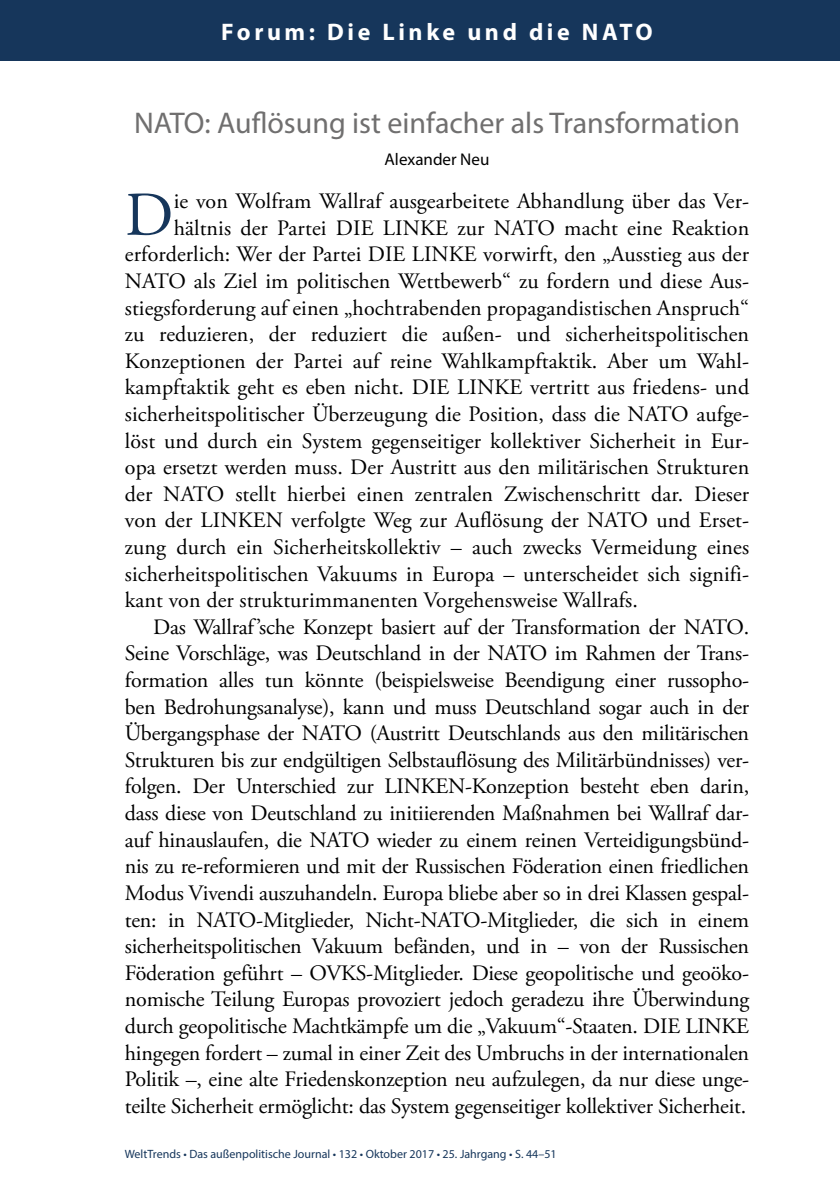
<style>
.page{position:relative;width:840px;height:1191px;background:#fff}
.page>*{position:absolute;margin:0;border:0;box-sizing:border-box;transform-origin:0 0}
.t1{font:62.2px "Adobe Garamond Pro";color:#16365b}
.t2{font:30px "Myriad Pro";color:#706f6f}
.t3{font:700 24px "Myriad Pro";letter-spacing:.15em;color:#fff}
.t4{font:22px "Adobe Garamond Pro";letter-spacing:-.01em;color:#000}
.t5{font:17px "Myriad Pro";color:#000}
.t6{font:12px "Myriad Pro";color:#16365b}
</style>
<div class="page">
<div style="left:0;top:0;width:839px;height:61px;background:#16365b"></div>
<p class="t3" style="left:221px;top:16px;width:433px">Forum: Die Linke und die NATO</p>
<h2 class="t2" style="left:134px;top:105px;width:607px">NATO: Auflösung ist einfacher als Transformation</h2>
<p class="t5" style="left:384px;top:149px;width:106px">Alexander Neu</p>
<h1 class="t1" style="left:125px;top:178px;width:50px">D</h1>
<p class="t4" style="left:173px;top:188px;width:576px">ie von Wolfram Wallraf ausgearbeitete Abhandlung über das Ver-</p>
<p class="t4" style="left:173px;top:214px;width:576px">hältnis der Partei DIE LINKE zur NATO macht eine Reaktion</p>
<p class="t4" style="left:125px;top:241px;width:625px">erforderlich: Wer der Partei DIE LINKE vorwirft, den „Ausstieg aus der</p>
<p class="t4" style="left:125px;top:268px;width:625px">NATO als Ziel im politischen Wettbewerb“ zu fordern und diese Aus-</p>
<p class="t4" style="left:125px;top:294px;width:625px">stiegsforderung auf einen „hochtrabenden propagandistischen Anspruch“</p>
<p class="t4" style="left:125px;top:321px;width:625px">zu reduzieren, der reduziert die außen- und sicherheitspolitischen</p>
<p class="t4" style="left:125px;top:347px;width:625px">Konzeptionen der Partei auf reine Wahlkampftaktik. Aber um Wahl-</p>
<p class="t4" style="left:125px;top:374px;width:625px">kampftaktik geht es eben nicht. DIE LINKE vertritt aus friedens- und</p>
<p class="t4" style="left:125px;top:401px;width:625px">sicherheitspolitischer Überzeugung die Position, dass die NATO aufge-</p>
<p class="t4" style="left:125px;top:427px;width:625px">löst und durch ein System gegenseitiger kollektiver Sicherheit in Eur-</p>
<p class="t4" style="left:125px;top:454px;width:625px">opa ersetzt werden muss. Der Austritt aus den militärischen Strukturen</p>
<p class="t4" style="left:125px;top:480px;width:625px">der NATO stellt hierbei einen zentralen Zwischenschritt dar. Dieser</p>
<p class="t4" style="left:125px;top:507px;width:625px">von der LINKEN verfolgte Weg zur Auflösung der NATO und Erset-</p>
<p class="t4" style="left:125px;top:534px;width:625px">zung durch ein Sicherheitskollektiv – auch zwecks Vermeidung eines</p>
<p class="t4" style="left:125px;top:560px;width:625px">sicherheitspolitischen Vakuums in Europa – unterscheidet sich signifi-</p>
<p class="t4" style="left:125px;top:587px;width:514px">kant von der strukturimmanenten Vorgehensweise Wallrafs.</p>
<p class="t4" style="left:153px;top:613px;width:597px">Das Wallraf’sche Konzept basiert auf der Transformation der NATO.</p>
<p class="t4" style="left:125px;top:640px;width:625px">Seine Vorschläge, was Deutschland in der NATO im Rahmen der Trans-</p>
<p class="t4" style="left:125px;top:667px;width:625px">formation alles tun könnte (beispielsweise Beendigung einer russopho-</p>
<p class="t4" style="left:125px;top:693px;width:625px">ben Bedrohungsanalyse), kann und muss Deutschland sogar auch in der</p>
<p class="t4" style="left:125px;top:720px;width:625px">Übergangsphase der NATO (Austritt Deutschlands aus den militärischen</p>
<p class="t4" style="left:125px;top:746px;width:625px">Strukturen bis zur endgültigen Selbstauflösung des Militärbündnisses) ver-</p>
<p class="t4" style="left:125px;top:773px;width:625px">folgen. Der Unterschied zur LINKEN-Konzeption besteht eben darin,</p>
<p class="t4" style="left:125px;top:800px;width:625px">dass diese von Deutschland zu initiierenden Maßnahmen bei Wallraf dar-</p>
<p class="t4" style="left:125px;top:826px;width:625px">auf hinauslaufen, die NATO wieder zu einem reinen Verteidigungsbünd-</p>
<p class="t4" style="left:125px;top:853px;width:625px">nis zu re-reformieren und mit der Russischen Föderation einen friedlichen</p>
<p class="t4" style="left:125px;top:879px;width:625px">Modus Vivendi auszuhandeln. Europa bliebe aber so in drei Klassen gespal-</p>
<p class="t4" style="left:125px;top:906px;width:625px">ten: in NATO-Mitglieder, Nicht-NATO-Mitglieder, die sich in einem</p>
<p class="t4" style="left:125px;top:933px;width:625px">sicherheitspolitischen Vakuum befänden, und in – von der Russischen</p>
<p class="t4" style="left:125px;top:959px;width:625px">Föderation geführt – OVKS-Mitglieder. Diese geopolitische und geoöko-</p>
<p class="t4" style="left:125px;top:986px;width:625px">nomische Teilung Europas provoziert jedoch geradezu ihre Überwindung</p>
<p class="t4" style="left:125px;top:1012px;width:625px">durch geopolitische Machtkämpfe um die „Vakuum“-Staaten. DIE LINKE</p>
<p class="t4" style="left:125px;top:1039px;width:625px">hingegen fordert – zumal in einer Zeit des Umbruchs in der internationalen</p>
<p class="t4" style="left:125px;top:1066px;width:625px">Politik –, eine alte Friedenskonzeption neu aufzulegen, da nur diese unge-</p>
<p class="t4" style="left:125px;top:1092px;width:622px">teilte Sicherheit ermöglicht: das System gegenseitiger kollektiver Sicherheit.</p>
<p class="t6" style="left:125px;top:1146px;width:433px">WeltTrends • Das außenpolitische Journal • 132 • Oktober 2017 • 25. Jahrgang • S. 44–51</p>
</div>
